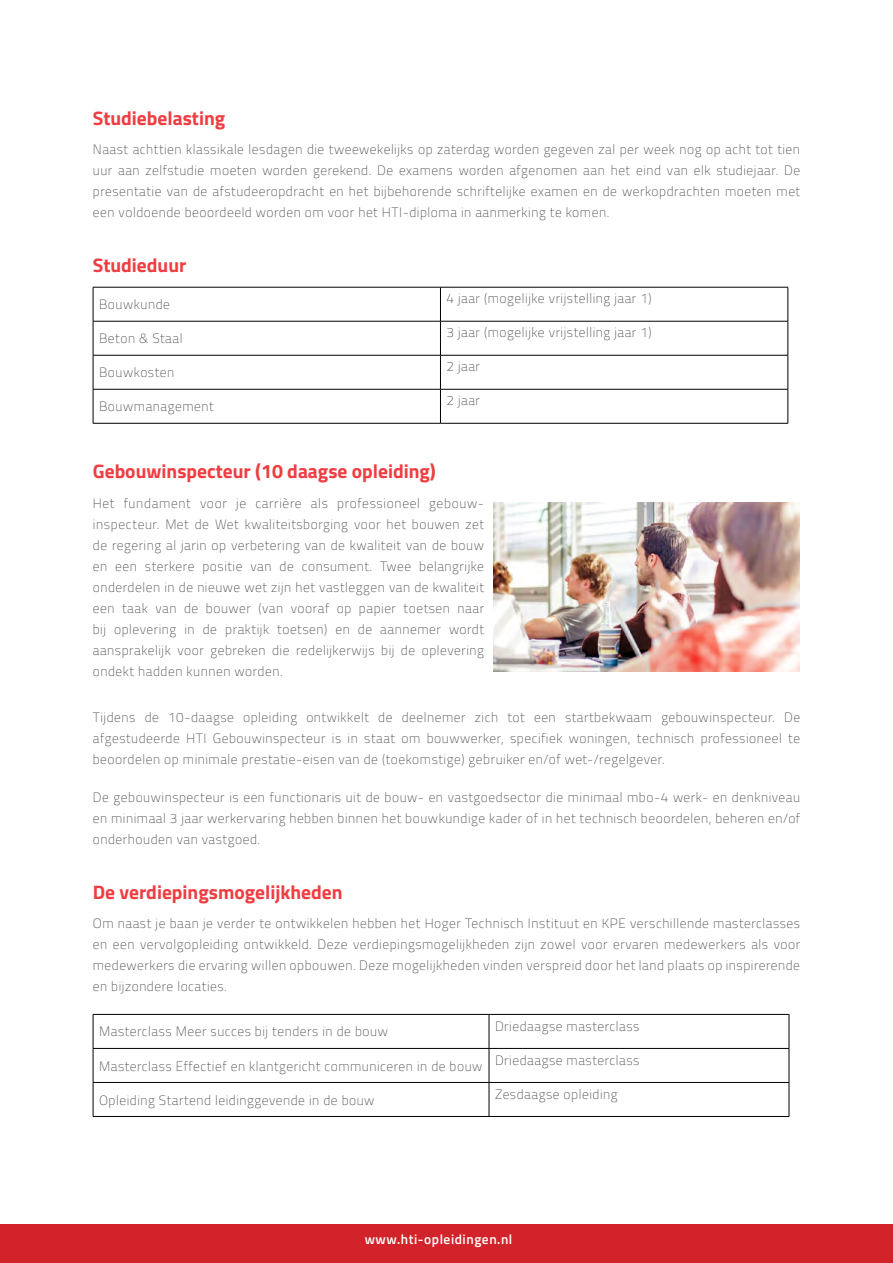
<style>
.page{position:relative;width:893px;height:1263px;background:#fff}
.page>*{position:absolute;margin:0;border:0;box-sizing:border-box;transform-origin:0 0}
.t1{font:700 19.5px "Titillium";color:#ef3d42}
.t2{font:100 13.5px/21px "Titillium";letter-spacing:.04em;color:#414042;text-align:justify}
.t3{font:600 13.5px "Titillium";letter-spacing:.04em;color:#fff}
</style>
<div class="page">
<div style="left:0;top:1224px;width:893px;height:39px;background:#d2232a"></div>
<hr style="left:93px;top:287px;width:347px;height:1px;background:#000">
<hr style="left:93px;top:287px;width:1px;height:34px;background:#000">
<hr style="left:440px;top:287px;width:348px;height:1px;background:#000">
<hr style="left:440px;top:287px;width:1px;height:34px;background:#000">
<hr style="left:788px;top:287px;width:1px;height:34px;background:#000">
<hr style="left:93px;top:321px;width:347px;height:1px;background:#000">
<hr style="left:93px;top:321px;width:1px;height:34px;background:#000">
<hr style="left:440px;top:321px;width:348px;height:1px;background:#000">
<hr style="left:440px;top:321px;width:1px;height:34px;background:#000">
<hr style="left:788px;top:321px;width:1px;height:34px;background:#000">
<hr style="left:93px;top:355px;width:347px;height:1px;background:#000">
<hr style="left:93px;top:355px;width:1px;height:34px;background:#000">
<hr style="left:440px;top:355px;width:348px;height:1px;background:#000">
<hr style="left:440px;top:355px;width:1px;height:34px;background:#000">
<hr style="left:788px;top:355px;width:1px;height:34px;background:#000">
<hr style="left:93px;top:389px;width:347px;height:1px;background:#000">
<hr style="left:93px;top:389px;width:1px;height:34px;background:#000">
<hr style="left:440px;top:389px;width:348px;height:1px;background:#000">
<hr style="left:440px;top:389px;width:1px;height:34px;background:#000">
<hr style="left:788px;top:389px;width:1px;height:34px;background:#000">
<hr style="left:93px;top:423px;width:347px;height:1px;background:#000">
<hr style="left:440px;top:423px;width:348px;height:1px;background:#000">
<hr style="left:93px;top:1014px;width:396px;height:1px;background:#000">
<hr style="left:93px;top:1015px;width:1px;height:33px;background:#000">
<hr style="left:489px;top:1014px;width:300px;height:1px;background:#000">
<hr style="left:489px;top:1015px;width:1px;height:33px;background:#000">
<hr style="left:789px;top:1015px;width:1px;height:33px;background:#000">
<hr style="left:93px;top:1048px;width:396px;height:1px;background:#000">
<hr style="left:93px;top:1049px;width:1px;height:33px;background:#000">
<hr style="left:489px;top:1048px;width:300px;height:1px;background:#000">
<hr style="left:489px;top:1049px;width:1px;height:33px;background:#000">
<hr style="left:789px;top:1049px;width:1px;height:33px;background:#000">
<hr style="left:93px;top:1082px;width:396px;height:1px;background:#000">
<hr style="left:93px;top:1083px;width:1px;height:33px;background:#000">
<hr style="left:489px;top:1082px;width:300px;height:1px;background:#000">
<hr style="left:489px;top:1083px;width:1px;height:33px;background:#000">
<hr style="left:789px;top:1083px;width:1px;height:33px;background:#000">
<hr style="left:93px;top:1116px;width:396px;height:1px;background:#000">
<hr style="left:489px;top:1116px;width:300px;height:1px;background:#000">
<img style="left:494px;top:502px;width:305px;height:169px">
<h1 class="t1" style="left:93px;top:103px;width:134px">Studiebelasting</h1>
<p class="t2" style="left:93px;top:139px;width:709px">Naast achttien klassikale lesdagen die tweewekelijks op zaterdag worden gegeven zal per week nog op acht tot tien uur aan zelfstudie moeten worden gerekend. De examens worden afgenomen aan het eind van elk studiejaar. De presentatie van de afstudeeropdracht en het bijbehorende schriftelijke examen en de werkopdrachten moeten met een voldoende beoordeeld worden om voor het HTI-diploma in aanmerking te komen.</p>
<h1 class="t1" style="left:93px;top:251px;width:95px">Studieduur</h1>
<p class="t2" style="left:99px;top:293px;width:72px">Bouwkunde</p>
<p class="t2" style="left:446px;top:287px;width:207px">4 jaar (mogelijke vrijstelling jaar 1)</p>
<p class="t2" style="left:99px;top:327px;width:85px">Beton &amp; Staal</p>
<p class="t2" style="left:446px;top:321px;width:207px">3 jaar (mogelijke vrijstelling jaar 1)</p>
<p class="t2" style="left:99px;top:361px;width:77px">Bouwkosten</p>
<p class="t2" style="left:446px;top:355px;width:35px">2 jaar</p>
<p class="t2" style="left:99px;top:395px;width:116px">Bouwmanagement</p>
<p class="t2" style="left:446px;top:389px;width:35px">2 jaar</p>
<h1 class="t1" style="left:93px;top:456px;width:345px">Gebouwinspecteur (10 daagse opleiding)</h1>
<p class="t2" style="left:93px;top:492px;width:393px">Het fundament voor je carrière als professioneel gebouw&shy;inspecteur. Met de Wet kwaliteitsborging voor het bouwen zet de regering al jarin op verbetering van de kwaliteit van de bouw en een sterkere positie van de consument. Twee belangrijke onderdelen in de nieuwe wet zijn het vastleggen van de kwaliteit een taak van de bouwer (van vooraf op papier toetsen naar bij oplevering in de praktijk toetsen) en de aannemer wordt aansprakelijk voor gebreken die redelijkerwijs bij de oplevering ondekt hadden kunnen worden.</p>
<p class="t2" style="left:93px;top:706px;width:709px">Tijdens de 10-daagse opleiding ontwikkelt de deelnemer zich tot een startbekwaam gebouwinspecteur. De afgestudeerde HTI Gebouwinspecteur is in staat om bouwwerker, specifiek woningen, technisch professioneel te beoordelen op minimale prestatie-eisen van de (toekomstige) gebruiker en/of wet-/regelgever.</p>
<p class="t2" style="left:93px;top:786px;width:709px">De gebouwinspecteur is een functionaris uit de bouw- en vastgoedsector die minimaal mbo-4 werk- en denkniveau en minimaal 3 jaar werkervaring hebben binnen het bouwkundige kader of in het technisch beoordelen, beheren en/of onderhouden van vastgoed.</p>
<h1 class="t1" style="left:93px;top:877px;width:251px">De verdiepingsmogelijkheden</h1>
<p class="t2" style="left:93px;top:912px;width:709px">Om naast je baan je verder te ontwikkelen hebben het Hoger Technisch Instituut en KPE verschillende masterclasses en een vervolgopleiding ontwikkeld. Deze verdiepingsmogelijkheden zijn zowel voor ervaren medewerkers als voor medewerkers die ervaring willen opbouwen. Deze mogelijkheden vinden verspreid door het land plaats op inspirerende en bijzondere locaties.</p>
<p class="t2" style="left:99px;top:1020px;width:290px">Masterclass Meer succes bij tenders in de bouw</p>
<p class="t2" style="left:495px;top:1015px;width:146px">Driedaagse masterclass</p>
<p class="t2" style="left:99px;top:1055px;width:542px">Masterclass Effectief en klantgericht communiceren in de bouw Driedaagse masterclass</p>
<p class="t2" style="left:99px;top:1089px;width:277px">Opleiding Startend leidinggevende in de bouw</p>
<p class="t2" style="left:495px;top:1083px;width:124px">Zesdaagse opleiding</p>
<p class="t3" style="left:365px;top:1229px;width:149px">www.hti-opleidingen.nl</p>
</div>
